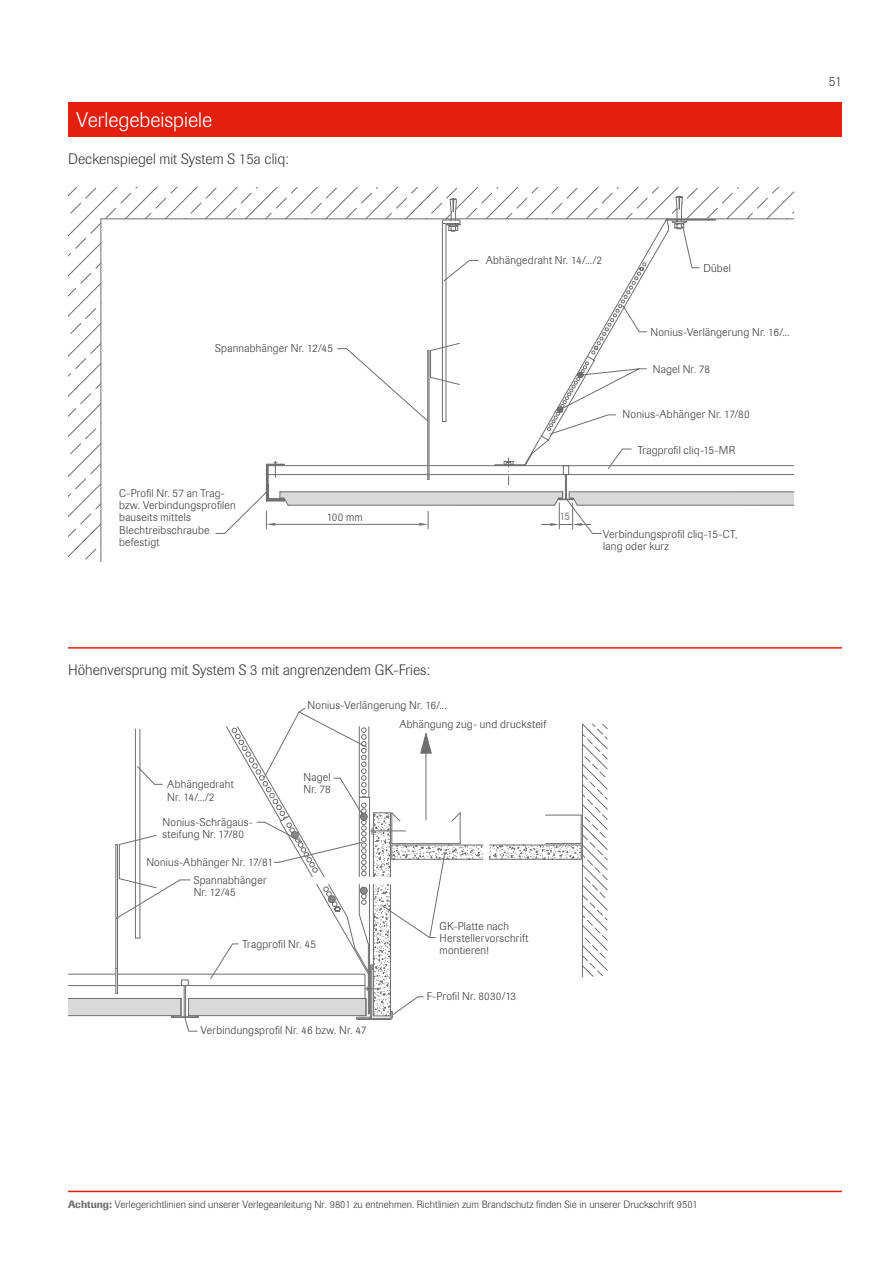
<style>
.page{position:relative;width:893px;height:1263px;background:#fff}
.page>*{position:absolute;margin:0;border:0;box-sizing:border-box;transform-origin:0 0}
.t1{font:300 21px "Imago Pro";color:#fff}
.t2{font:300 15px "Imago Pro";color:#3b3b3a}
.t3{font:300 13.5px "Imago Pro";color:#3b3b3a}
.t4{font:300 11.25px/12.3px "Imago Pro";letter-spacing:.02em;color:#3b3b3a}
.t5{font:300 11.25px "Imago Pro";color:#626262}
.t6{font:300 10.5px "Imago Pro";color:#3b3b3a}
.s1{font-weight:500;color:#6f6f6e}
</style>
<div class="page">
<div style="left:68px;top:102px;width:774px;height:34px;background:#e41f0d"></div>
<hr style="left:68px;top:647px;width:774px;height:2px;background:#e41f0d">
<hr style="left:68px;top:1191px;width:774px;height:1px;background:#e41f0d">
<svg style="left:68px;top:187px;width:726px;height:374px"></svg>
<hr style="left:101px;top:219px;width:693px;height:1px;background:#6f6f6e">
<hr style="left:101px;top:219px;width:1px;height:342px;background:#6f6f6e">
<svg style="left:215px;top:260px;width:9px;height:274px"></svg>
<svg style="left:224px;top:198px;width:570px;height:336px"></svg>
<div style="left:68px;top:998px;width:113px;height:17px;background:#d9d9da"></div>
<hr style="left:68px;top:985px;width:48px;height:1px;background:#6f6f6e">
<hr style="left:68px;top:974px;width:48px;height:1px;background:#6f6f6e">
<hr style="left:68px;top:998px;width:113px;height:1px;background:#6f6f6e">
<hr style="left:68px;top:1015px;width:113px;height:1px;background:#6f6f6e">
<svg style="left:115px;top:707px;width:492px;height:325px"></svg>
<h1 class="t1" style="left:77px;top:106px;width:137px">Verlegebeispiele</h1>
<h2 class="t2" style="left:68px;top:149px;width:222px">Deckenspiegel mit System S 15a cliq:</h2>
<p class="t4" style="left:215px;top:342px;width:119px">Spannabhänger Nr. 12/45</p>
<p class="t4" style="left:486px;top:254px;width:118px">Abhängedraht Nr. 14/.../2</p>
<p class="t4" style="left:703px;top:261px;width:29px">Dübel</p>
<p class="t4" style="left:650px;top:325px;width:141px">Nonius-Verlängerung Nr. 16/...</p>
<p class="t4" style="left:653px;top:362px;width:59px">Nagel Nr. 78</p>
<p class="t4" style="left:623px;top:408px;width:129px">Nonius-Abhänger Nr. 17/80</p>
<p class="t4" style="left:638px;top:444px;width:99px">Tragprofil cliq-15-MR</p>
<p class="t4" style="left:119px;top:486px;width:118px">C-Profil Nr. 57 an Trag&shy;bzw. Verbindungsprofilen bauseits mittels<br>Blechtreibschraube befestigt</p>
<p class="t4" style="left:327px;top:510px;width:38px">100 mm</p>
<p class="t5" style="left:559px;top:508px;width:12px">15</p>
<p class="t4" style="left:603px;top:528px;width:136px">Verbindungsprofil cliq-15-CT, lang oder kurz</p>
<p class="t3" style="left:829px;top:72px;width:15px">51</p>
<h2 class="t2" style="left:68px;top:660px;width:364px">Höhenversprung mit System S 3 mit angrenzendem GK-Fries:</h2>
<p class="t4" style="left:308px;top:699px;width:141px">Nonius-Verlängerung Nr. 16/...</p>
<p class="t4" style="left:167px;top:778px;width:68px">Abhängedraht<br>Nr. 14/.../2</p>
<p class="t4" style="left:163px;top:815px;width:92px">Nonius-Schrägaus&shy;steifung Nr. 17/80</p>
<p class="t4" style="left:194px;top:852px;width:81px;line-height:18.6px;text-indent:-47px">Nonius-Abhänger Nr. 17/81<br>Spannabhänger</p>
<p class="t4" style="left:194px;top:886px;width:44px">Nr. 12/45</p>
<p class="t4" style="left:303px;top:770px;width:29px">Nagel<br>Nr. 78</p>
<p class="t4" style="left:242px;top:937px;width:75px">Tragprofil Nr. 45</p>
<p class="t4" style="left:201px;top:1024px;width:167px">Verbindungsprofil Nr. 46 bzw. Nr. 47</p>
<p class="t4" style="left:399px;top:717px;width:148px">Abhängung zug- und drucksteif</p>
<p class="t4" style="left:440px;top:919px;width:91px">GK-Platte nach<br>Herstellervorschrift montieren!</p>
<p class="t4" style="left:427px;top:990px;width:91px">F-Profil Nr. 8030/13</p>
<p class="t6" style="left:68px;top:1198px;width:631px"><span class="s1">Achtung:</span> Verlegerichtlinien sind unserer Verlegeanleitung Nr. 9801 zu entnehmen. Richtlinien zum Brandschutz finden Sie in unserer Druckschrift 9501</p>
</div>
